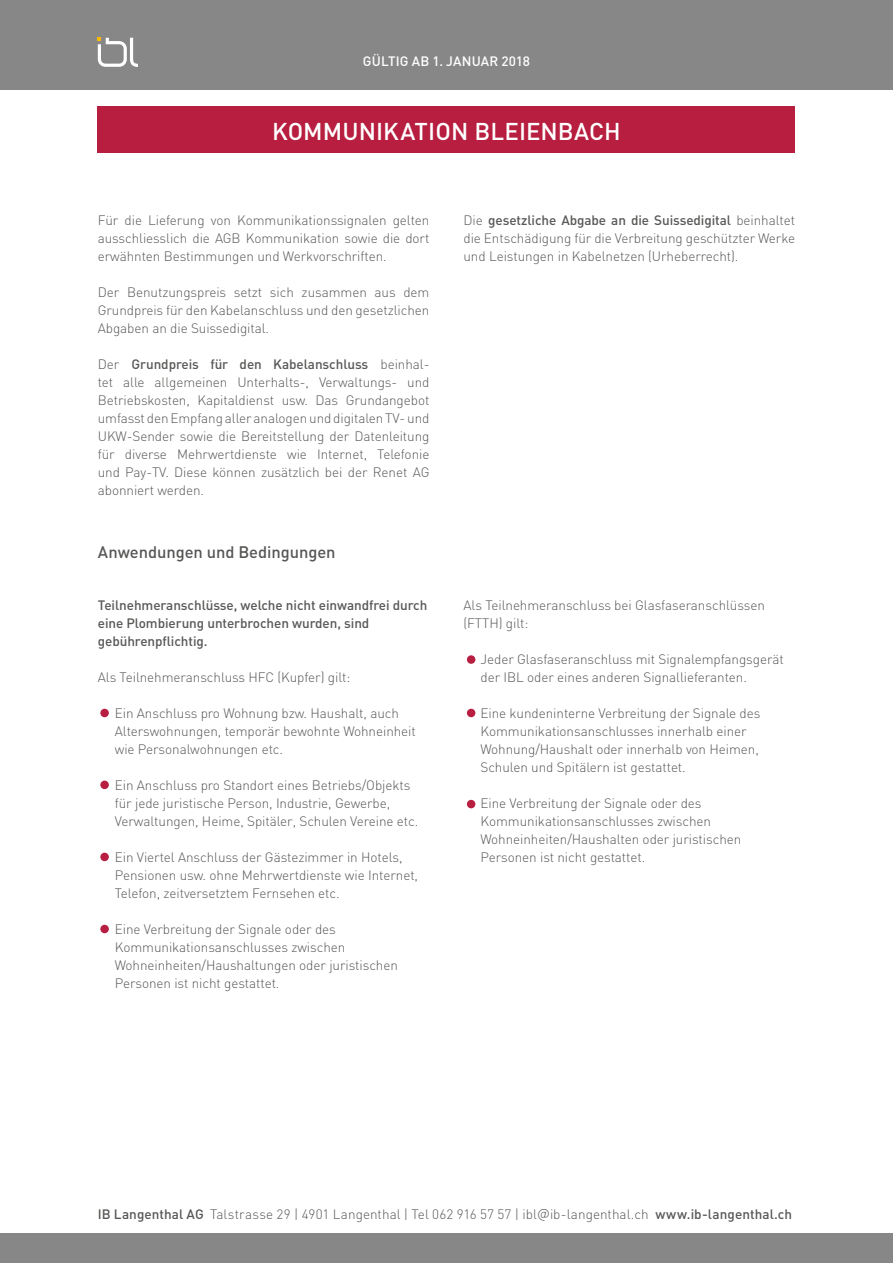
<style>
.page{position:relative;width:893px;height:1263px;background:#fff}
.page>*{position:absolute;margin:0;border:0;box-sizing:border-box;transform-origin:0 0}
.t1{font:500 24px "DIN";color:#fff}
.t2{font:500 16.5px "DIN";letter-spacing:-.005em;color:#575756}
.t3{font:300 13.5px/18px "DIN";letter-spacing:-.005em;color:#575756}
.t4{font:500 13.5px/18px "DIN";letter-spacing:-.005em;color:#575756}
.t5{font:500 13.5px "DIN";letter-spacing:.005em;color:#fff}
.s1{font-weight:500}
.s2{font-family:"DINOT"}
</style>
<div class="page">
<div style="left:0;top:0;width:893px;height:89px;background:#878787"></div>
<div style="left:0;top:1233px;width:893px;height:30px;background:#878787"></div>
<svg style="left:98px;top:38px;width:40px;height:29px"></svg>
<div style="left:98px;top:106px;width:697px;height:47px;background:#b71e3f"></div>
<div style="left:100px;top:853px;width:9px;height:8px;background:#b71e3f;border-radius:50%"></div>
<div style="left:100px;top:781px;width:9px;height:8px;background:#b71e3f;border-radius:50%"></div>
<div style="left:467px;top:709px;width:8px;height:8px;background:#b71e3f;border-radius:50%"></div>
<div style="left:467px;top:655px;width:8px;height:9px;background:#b71e3f;border-radius:50%"></div>
<div style="left:467px;top:800px;width:8px;height:8px;background:#b71e3f;border-radius:50%"></div>
<div style="left:100px;top:925px;width:9px;height:8px;background:#b71e3f;border-radius:50%"></div>
<div style="left:100px;top:709px;width:9px;height:8px;background:#b71e3f;border-radius:50%"></div>
<p class="t5" style="left:363px;top:53px;width:168px">GÜLTIG AB 1. JANUAR 2018</p>
<h1 class="t1" style="left:272px;top:116px;width:350px">KOMMUNIKATION BLEIENBACH</h1>
<p class="t3" style="left:98px;top:211px;width:333px;text-align:justify">Für die Lieferung von Kommunikationssignalen gelten ausschliesslich die AGB Kommunikation sowie die dort erwähnten Bestimmungen und Werkvorschriften.</p>
<p class="t3" style="left:98px;top:283px;width:333px;text-align:justify">Der Benutzungspreis setzt sich zusammen aus dem Grundpreis für den Kabelanschluss und den gesetzlichen Abgaben an die Suissedigital.</p>
<p class="t3" style="left:98px;top:355px;width:333px;text-align:justify">Der <span class="s1">Grundpreis für den Kabelanschluss</span> beinhal&shy;tet alle allgemeinen Unterhalts-, Verwaltungs- und Betriebskosten, Kapitaldienst usw. Das Grundangebot umfasst den Empfang aller analogen und digitalen TV- und UKW-Sender sowie die Bereitstellung der Datenleitung für diverse Mehrwertdienste wie Internet, Telefonie und Pay-TV. Diese können zusätzlich bei der Renet AG abonniert werden.</p>
<p class="t2" style="left:98px;top:541px;width:239px">Anwendungen und Bedingungen</p>
<p class="t4" style="left:98px;top:596px;width:331px">Teilnehmeranschlüsse, welche nicht einwandfrei durch eine Plombierung unterbrochen wurden, sind gebührenpflichtig.</p>
<p class="t3" style="left:98px;top:668px;width:254px">Als Teilnehmeranschluss HFC (Kupfer) gilt:</p>
<p class="t3" style="left:115px;top:704px;width:303px">Ein Anschluss pro Wohnung bzw. Haushalt, auch<br>Alterswohnungen, temporär bewohnte Wohneinheit wie Personalwohnungen etc.</p>
<p class="t3" style="left:115px;top:776px;width:305px">Ein Anschluss pro Standort eines Betriebs/Objekts für jede juristische Person, Industrie, Gewerbe,<br>Verwaltungen, Heime, Spitäler, Schulen Vereine etc.</p>
<p class="t3" style="left:115px;top:848px;width:305px">Ein Viertel Anschluss der Gästezimmer in Hotels,<br>Pensionen usw. ohne Mehrwertdienste wie Internet,<br>Telefon, zeitversetztem Fernsehen etc.</p>
<p class="t3" style="left:115px;top:920px;width:285px">Eine Verbreitung der Signale oder des Kommunikationsanschlusses zwischen Wohneinheiten/Haushaltungen oder juristischen Personen ist nicht gestattet.</p>
<p class="t3" style="left:463px;top:211px;width:333px;text-align:justify">Die <span class="s1">gesetzliche Abgabe an die Suissedigital</span> beinhaltet die Entschädigung für die Verbreitung geschützter Werke und Leistungen in Kabelnetzen (Urheberrecht).</p>
<p class="t3" style="left:463px;top:596px;width:303px">Als Teilnehmeranschluss bei Glasfaseranschlüssen (FTTH) gilt:</p>
<p class="t3" style="left:480px;top:650px;width:305px">Jeder Glasfaseranschluss mit Signalempfangsgerät der IBL oder eines anderen Signallieferanten.</p>
<p class="t3" style="left:480px;top:704px;width:281px">Eine kundeninterne Verbreitung der Signale des Kommunikationsanschlusses innerhalb einer Wohnung/Haushalt oder innerhalb von Heimen, Schulen und Spitälern ist gestattet.</p>
<p class="t3" style="left:480px;top:794px;width:262px">Eine Verbreitung der Signale oder des Kommunikationsanschlusses zwischen Wohneinheiten/Haushalten oder juristischen Personen ist nicht gestattet.</p>
<p class="t3" style="left:98px;top:1205px;width:696px"><span class="s1">IB Langenthal AG</span> Talstrasse 29 | 4901 Langenthal | Tel 062 916 57 57 | ibl<span class="s2">@</span>ib-langenthal.ch <span class="s1">www.ib-langenthal.ch</span></p>
</div>
